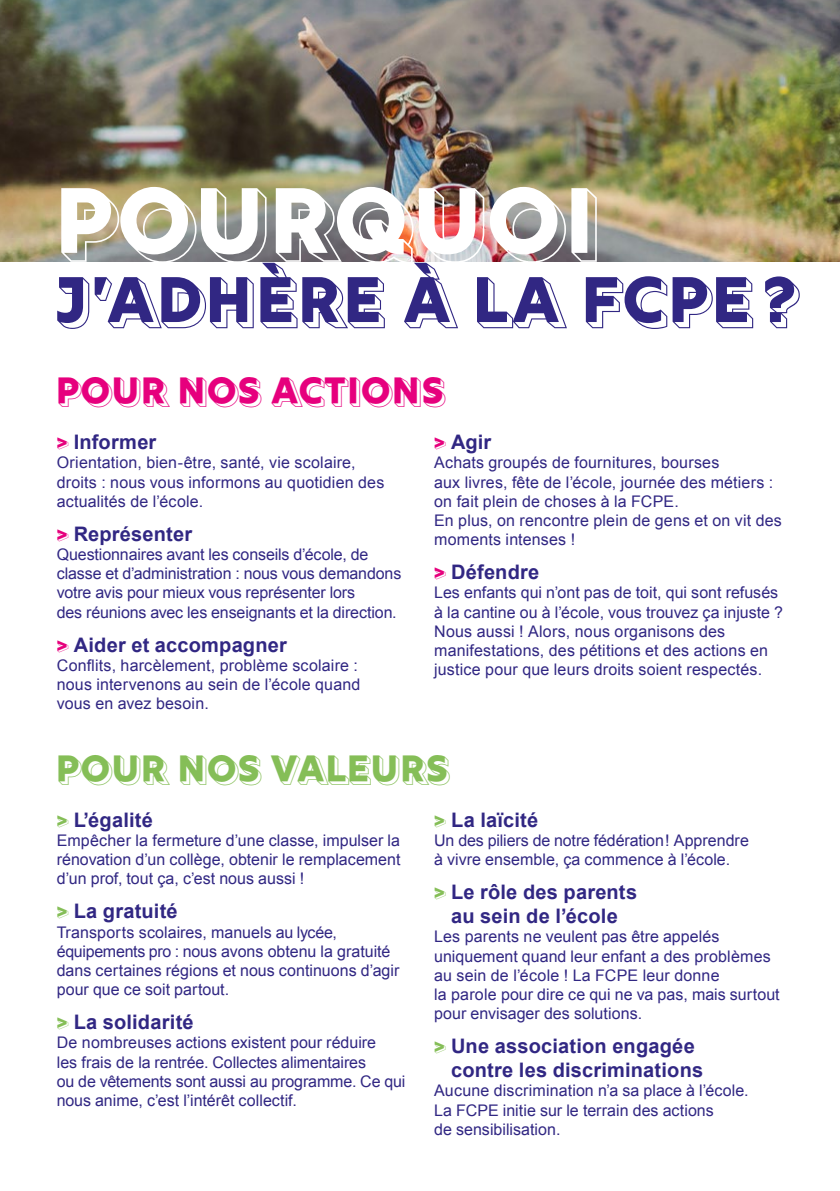
<style>
.page{position:relative;width:840px;height:1191px;background:#fff}
.page>*{position:absolute;margin:0;border:0;box-sizing:border-box;transform-origin:0 0}
.t1{font:100px "Rig Bold Reverse";letter-spacing:-.005em;color:#fff}
.t2{font:69.4px "Rig Bold Reverse";color:#312783}
.t3{font:40px "Rig Bold Reverse";letter-spacing:-.01em;color:#85be57}
.t4{font:40px "Rig Bold Reverse";letter-spacing:-.01em;color:#e6007d}
.t5{font:700 20px/24px "Arial";letter-spacing:.01em;color:#312783;text-align:center}
.t6{font:16px/19.2px "Arial";letter-spacing:.005em;color:#312783}
.s1{font-family:"Rig Bold Reverse";font-weight:400;color:#e6007d}
.s2{font-family:"Rig Bold Reverse";font-weight:400;color:#85be57}
</style>
<div class="page">
<img style="left:0;top:0;width:839px;height:261px">
<h1 class="t1" style="left:57px;top:164px;width:545px">POURQUOI</h1>
<h2 class="t2" style="left:57px;top:260px;width:745px">J’ADHÈRE À LA FCPE?</h2>
<h3 class="t4" style="left:57px;top:368px;width:390px">POUR NOS ACTIONS</h3>
<p class="t5" style="left:57px;top:431px;width:101px"><span class="s1">&gt;</span> Informer</p>
<p class="t6" style="left:57px;top:453px;width:329px">Orientation, bien-être, santé, vie scolaire, droits : nous vous informons au quotidien des actualités de l’école.</p>
<p class="t5" style="left:57px;top:522px;width:137px"><span class="s1">&gt;</span> Représenter</p>
<p class="t6" style="left:57px;top:545px;width:346px">Questionnaires avant les conseils d’école, de classe et d’administration : nous vous demandons votre avis pour mieux vous représenter lors<br>des réunions avec les enseignants et la direction.</p>
<p class="t5" style="left:57px;top:633px;width:231px"><span class="s1">&gt;</span> Aider et accompagner</p>
<p class="t6" style="left:57px;top:656px;width:305px">Conflits, harcèlement, problème scolaire : nous intervenons au sein de l’école quand vous en avez besoin.</p>
<p class="t5" style="left:434px;top:431px;width:59px"><span class="s1">&gt;</span> Agir</p>
<p class="t6" style="left:434px;top:453px;width:349px">Achats groupés de fournitures, bourses<br>aux livres, fête de l’école, journée des métiers : on fait plein de choses à la FCPE.<br>En plus, on rencontre plein de gens et on vit des moments intenses !</p>
<p class="t5" style="left:434px;top:561px;width:106px"><span class="s1">&gt;</span> Défendre</p>
<p class="t6" style="left:434px;top:583px;width:350px">Les enfants qui n’ont pas de toit, qui sont refusés à la cantine ou à l’école, vous trouvez ça injuste ?<br>Nous aussi ! Alors, nous organisons des manifestations, des pétitions et des actions en justice pour que leurs droits soient respectés.</p>
<h3 class="t3" style="left:57px;top:746px;width:395px">POUR NOS VALEURS</h3>
<p class="t5" style="left:57px;top:808px;width:98px"><span class="s2">&gt;</span> L’égalité</p>
<p class="t6" style="left:57px;top:831px;width:345px;text-align:justify">Empêcher la fermeture d’une classe, impulser la rénovation d’un collège, obtenir le remplacement d’un prof, tout ça, c’est nous aussi !</p>
<p class="t5" style="left:57px;top:900px;width:122px"><span class="s2">&gt;</span> La gratuité</p>
<p class="t6" style="left:57px;top:922px;width:344px">Transports scolaires, manuels au lycée, équipements pro : nous avons obtenu la gratuité dans certaines régions et nous continuons d’agir pour que ce soit partout.</p>
<p class="t5" style="left:57px;top:1010px;width:138px"><span class="s2">&gt;</span> La solidarité</p>
<p class="t6" style="left:57px;top:1033px;width:350px">De nombreuses actions existent pour réduire<br>les frais de la rentrée. Collectes alimentaires<br>ou de vêtements sont aussi au programme. Ce qui nous anime, c’est l’intérêt collectif.</p>
<p class="t5" style="left:434px;top:808px;width:105px"><span class="s2">&gt;</span> La laïcité</p>
<p class="t6" style="left:434px;top:831px;width:316px">Un des piliers de notre fédération! Apprendre à vivre ensemble, ça commence à l’école.</p>
<p class="t5" style="left:434px;top:880px;width:204px"><span class="s2">&gt;</span> Le rôle des parents au sein de l’école</p>
<p class="t6" style="left:434px;top:927px;width:347px">Les parents ne veulent pas être appelés uniquement quand leur enfant a des problèmes au sein de l’école ! La FCPE leur donne<br>la parole pour dire ce qui ne va pas, mais surtout pour envisager des solutions.</p>
<p class="t5" style="left:451px;top:1034px;width:253px;text-align:left;text-indent:-17px"><span class="s2">&gt;</span> Une association engagée contre les discriminations</p>
<p class="t6" style="left:434px;top:1081px;width:316px">Aucune discrimination n’a sa place à l’école.<br>La FCPE initie sur le terrain des actions<br>de sensibilisation.</p>
</div>
